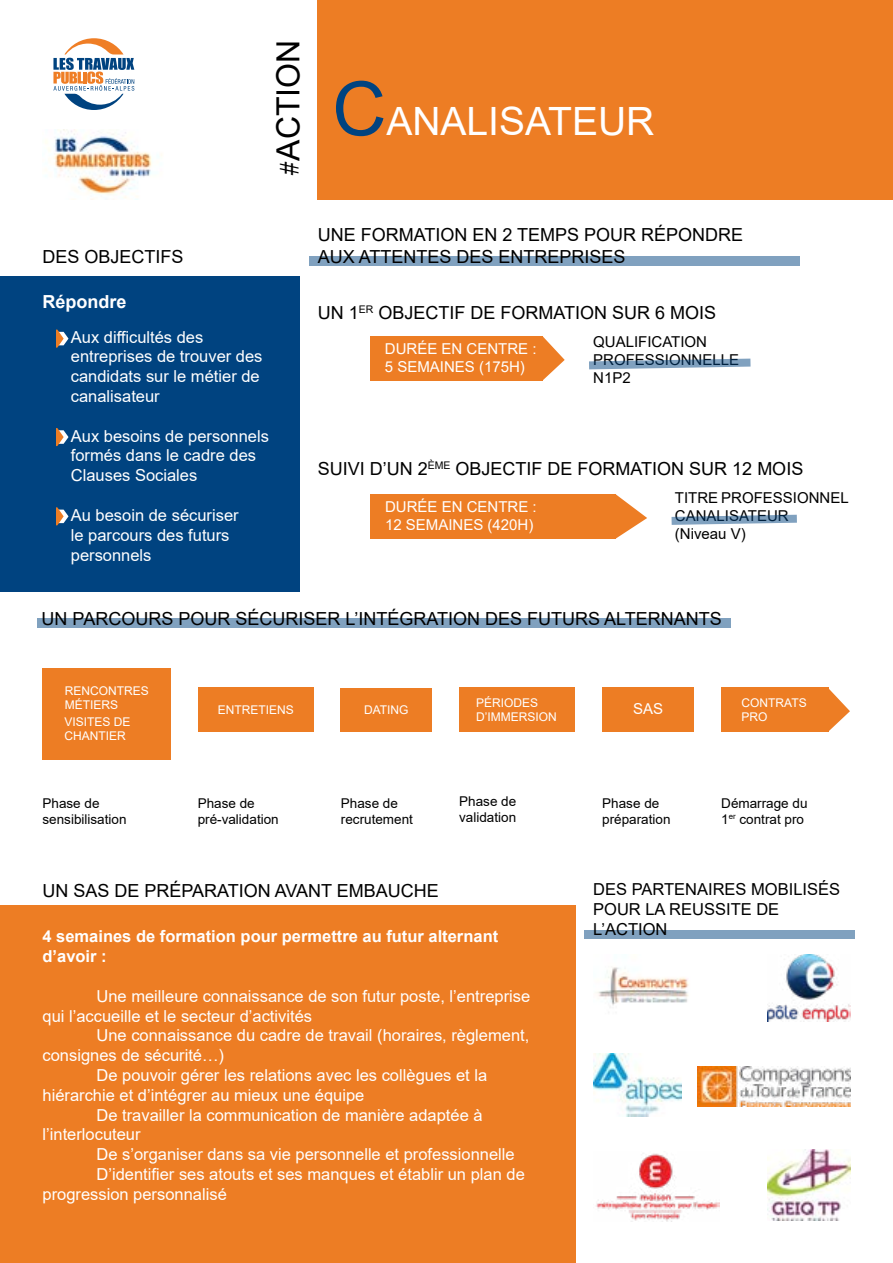
<style>
.page{position:relative;width:893px;height:1263px;background:#fff}
.page>*{position:absolute;margin:0;border:0;box-sizing:border-box;transform-origin:0 0}
.t1{font:39px "Arial";color:#fff}
.t2{font:31.95px "Arial";color:#000}
.t3{font:18px/21.6px "Arial";color:#000}
.t4{font:700 18px "Arial";color:#fff}
.t5{font:16.5px/19.8px "Arial";color:#fff}
.t6{font:700 16.5px/19.8px "Arial";color:#fff}
.t7{font:16.5px/19.8px "Arial";color:#000}
.t8{font:15px/18px "Arial";color:#000}
.t9{font:15px/18px "Arial";color:#fff}
.t10{font:13.5px/16.2px "Arial";color:#000}
.t11{font:12px/14.4px "Arial";color:#fff}
.s1{font-family:"Minion Pro"}
.s2{font-size:75px;color:#004380}
</style>
<div class="page">
<svg style="left:53px;top:38px;width:81px;height:72px"></svg>
<img style="left:45px;top:130px;width:117px;height:70px">
<img style="left:593px;top:1054px;width:89px;height:62px">
<div style="left:0;top:906px;width:575px;height:357px;background:#ed7d24"></div>
<div style="left:317px;top:0;width:576px;height:200px;background:#ed7d24"></div>
<div style="left:309px;top:256px;width:490px;height:10px;background:#80a1bf"></div>
<div style="left:0;top:276px;width:300px;height:316px;background:#004380"></div>
<div style="left:341px;top:688px;width:91px;height:44px;background:#ed7d24"></div>
<div style="left:602px;top:687px;width:92px;height:45px;background:#ed7d24"></div>
<div style="left:198px;top:687px;width:116px;height:45px;background:#ed7d24"></div>
<div style="left:459px;top:687px;width:116px;height:45px;background:#ed7d24"></div>
<div style="left:721px;top:688px;width:107px;height:44px;background:#ed7d24"></div>
<svg style="left:828px;top:688px;width:22px;height:44px"></svg>
<img style="left:597px;top:967px;width:92px;height:38px">
<img style="left:768px;top:955px;width:82px;height:67px">
<img style="left:698px;top:1067px;width:152px;height:39px">
<div style="left:37px;top:618px;width:693px;height:10px;background:#80a1bf"></div>
<div style="left:584px;top:930px;width:271px;height:9px;background:#80a1bf"></div>
<div style="left:370px;top:336px;width:172px;height:45px;background:#ed7d24"></div>
<svg style="left:542px;top:336px;width:23px;height:45px"></svg>
<div style="left:370px;top:494px;width:245px;height:45px;background:#ed7d24"></div>
<svg style="left:615px;top:494px;width:32px;height:45px"></svg>
<svg style="left:671px;top:515px;width:126px;height:10px"></svg>
<svg style="left:589px;top:359px;width:162px;height:10px;background:#9ab4cc"></svg>
<svg style="left:56px;top:330px;width:13px;height:18px"></svg>
<svg style="left:56px;top:428px;width:13px;height:18px"></svg>
<svg style="left:56px;top:507px;width:13px;height:18px"></svg>
<div style="left:43px;top:668px;width:128px;height:92px;background:#ed7d24"></div>
<img style="left:596px;top:1153px;width:123px;height:68px">
<img style="left:767px;top:1149px;width:83px;height:71px">
<h2 class="t2" style="left:266px;top:176px;width:137px;rotate:-90deg"><span class="s1">#</span>ACTION</h2>
<h1 class="t1" style="left:332px;top:95px;width:324px"><span class="s2">C</span>ANALISATEUR</h1>
<p class="t3" style="left:43px;top:245px;width:143px">DES OBJECTIFS</p>
<p class="t4" style="left:43px;top:289px;width:86px">Répondre</p>
<p class="t5" style="left:71px;top:327px;width:193px">Aux difficultés des entreprises de trouver des candidats sur le métier de canalisateur</p>
<p class="t5" style="left:71px;top:426px;width:200px">Aux besoins de personnels formés dans le cadre des<br>Clauses Sociales</p>
<p class="t5" style="left:71px;top:505px;width:169px">Au besoin de sécuriser le parcours des futurs personnels</p>
<p class="t3" style="left:318px;top:224px;width:427px">UNE FORMATION EN 2 TEMPS POUR RÉPONDRE<br>AUX ATTENTES DES ENTREPRISES</p>
<p class="t3" style="left:318px;top:302px;width:400px">UN 1<sup>ER</sup> OBJECTIF DE FORMATION SUR 6 MOIS</p>
<p class="t9" style="left:385px;top:340px;width:153px">DURÉE EN CENTRE :<br>5 SEMAINES (175H)</p>
<p class="t8" style="left:593px;top:333px;width:147px">QUALIFICATION<br>PROFESSIONNELLE<br>N1P2</p>
<p class="t3" style="left:318px;top:458px;width:487px">SUIVI D’UN 2<sup>ÈME</sup> OBJECTIF DE FORMATION SUR 12 MOIS</p>
<p class="t9" style="left:385px;top:498px;width:153px">DURÉE EN CENTRE :<br>12 SEMAINES (420H)</p>
<p class="t8" style="left:675px;top:488px;width:175px">TITRE PROFESSIONNEL<br>CANALISATEUR<br>(Niveau V)</p>
<p class="t3" style="left:42px;top:608px;width:682px">UN PARCOURS POUR SÉCURISER L’INTÉGRATION DES FUTURS ALTERNANTS</p>
<p class="t11" style="left:65px;top:683px;width:85px">RENCONTRES<br>MÉTIERS</p>
<p class="t11" style="left:65px;top:714px;width:68px">VISITES DE<br>CHANTIER</p>
<p class="t11" style="left:218px;top:702px;width:78px">ENTRETIENS</p>
<p class="t11" style="left:364px;top:703px;width:46px">DATING</p>
<p class="t11" style="left:476px;top:695px;width:82px">PÉRIODES<br>D’IMMERSION</p>
<p class="t9" style="left:633px;top:699px;width:32px">SAS</p>
<p class="t11" style="left:742px;top:695px;width:67px">CONTRATS<br>PRO</p>
<p class="t10" style="left:43px;top:794px;width:86px">Phase de sensibilisation</p>
<p class="t10" style="left:198px;top:794px;width:83px">Phase de pré-validation</p>
<p class="t10" style="left:341px;top:794px;width:74px">Phase de recrutement</p>
<p class="t10" style="left:459px;top:793px;width:59px">Phase de validation</p>
<p class="t10" style="left:602px;top:794px;width:70px">Phase de préparation</p>
<p class="t10" style="left:721px;top:794px;width:88px">Démarrage du<br>1<sup>er</sup> contrat pro</p>
<p class="t3" style="left:43px;top:879px;width:398px">UN SAS DE PRÉPARATION AVANT EMBAUCHE</p>
<p class="t6" style="left:43px;top:927px;width:457px">4 semaines de formation pour permettre au futur alternant d’avoir :</p>
<p class="t5" style="left:43px;top:986px;width:489px;text-indent:54px">Une meilleure connaissance de son futur poste, l’entreprise qui l’accueille et le secteur d’activités</p>
<p class="t5" style="left:97px;top:1025px;width:434px">Une connaissance du cadre de travail (horaires, règlement,</p>
<p class="t5" style="left:43px;top:1045px;width:183px">consignes de sécurité…)</p>
<p class="t5" style="left:97px;top:1065px;width:392px">De pouvoir gérer les relations avec les collègues et la</p>
<p class="t5" style="left:43px;top:1085px;width:323px">hiérarchie et d’intégrer au mieux une équipe</p>
<p class="t5" style="left:97px;top:1105px;width:388px">De travailler la communication de manière adaptée à</p>
<p class="t5" style="left:43px;top:1124px;width:100px">l’interlocuteur</p>
<p class="t5" style="left:97px;top:1144px;width:420px">De s’organiser dans sa vie personnelle et professionnelle</p>
<p class="t5" style="left:97px;top:1164px;width:430px">D’identifier ses atouts et ses manques et établir un plan de</p>
<p class="t5" style="left:43px;top:1184px;width:186px">progression personnalisé</p>
<p class="t7" style="left:593px;top:880px;width:248px">DES PARTENAIRES MOBILISÉS<br>POUR LA REUSSITE DE<br>L’ACTION</p>
</div>
